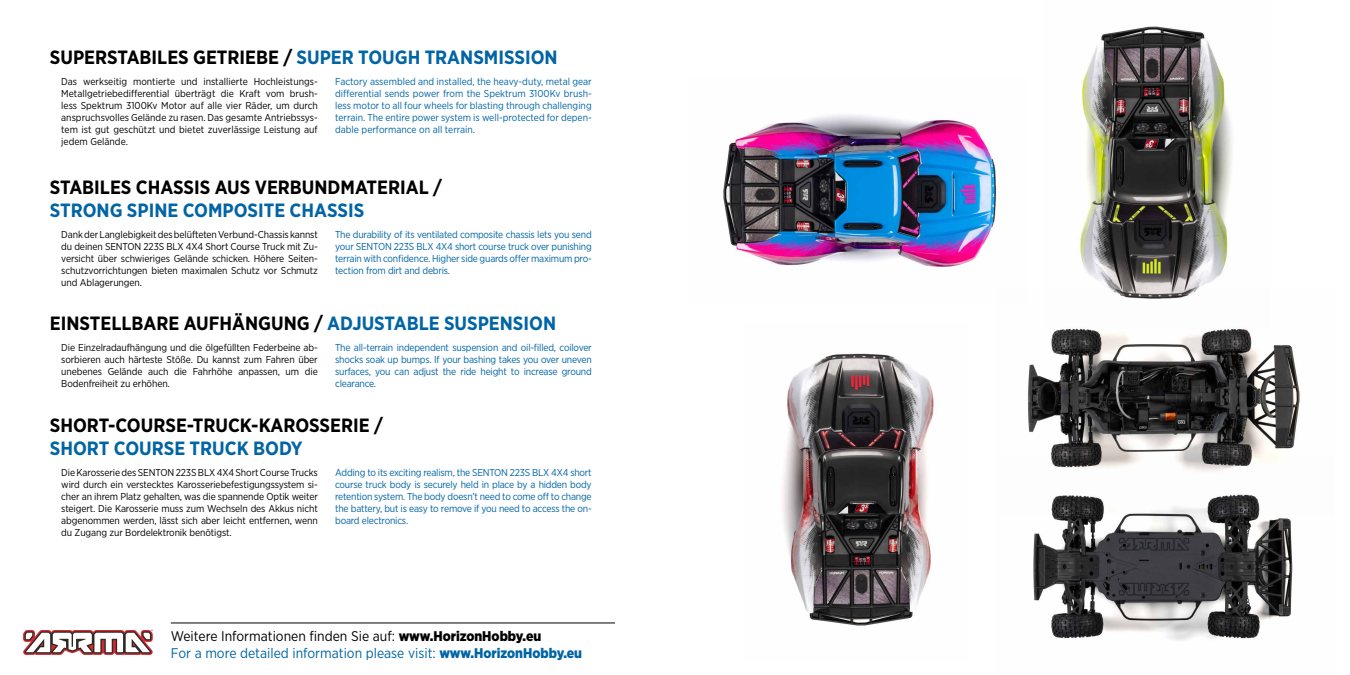
<style>
.page{position:relative;width:1350px;height:675px;background:#fff}
.page>*{position:absolute;margin:0;border:0;box-sizing:border-box;transform-origin:0 0}
.t1{font:700 19.2px "Gotham Narrow";color:#000}
.t2{font:700 19.2px "Gotham Narrow";color:#0064a5}
.t3{font:14px/16.8px "Gotham Narrow";color:#0064a5}
.t4{font:10px/12px "Gotham Narrow";letter-spacing:-.01em;color:#000;text-align:justify}
.t5{font:10px/12px "Gotham Narrow";letter-spacing:-.02em;color:#0064a5;text-align:justify}
.s1{color:#0064a5}
.s2{color:#000}
.s3{font-weight:900;color:#000}
.s4{font-weight:900}
</style>
<div class="page">
<hr style="left:171px;top:623px;width:444px;height:1px;background:#000">
<svg style="left:23px;top:630px;width:130px;height:25px"></svg>
<img style="left:723px;top:114px;width:274px;height:154px">
<img style="left:782px;top:353px;width:152px;height:273px">
<img style="left:1080px;top:26px;width:153px;height:262px">
<img style="left:1028px;top:288px;width:272px;height:169px">
<img style="left:1033px;top:457px;width:260px;height:184px">
<h1 class="t1" style="left:50px;top:45px;width:509px">SUPERSTABILES GETRIEBE / <span class="s1">SUPER TOUGH TRANSMISSION</span></h1>
<p class="t4" style="left:61px;top:75px;width:258px">Das werkseitig montierte und installierte Hochleistungs-Metallgetriebedifferential überträgt die Kraft vom brush&shy;less Spektrum 3100Kv Motor auf alle vier Räder, um durch anspruchsvolles Gelände zu rasen. Das gesamte Antriebssys&shy;tem ist gut geschützt und bietet zuverlässige Leistung auf jedem Gelände.</p>
<p class="t5" style="left:335px;top:75px;width:258px">Factory assembled and installed, the heavy-duty, metal gear differential sends power from the Spektrum 3100Kv brush&shy;less motor to all four wheels for blasting through challenging terrain. The entire power system is well-protected for depen&shy;dable performance on all terrain.</p>
<h1 class="t1" style="left:50px;top:175px;width:394px">STABILES CHASSIS AUS VERBUNDMATERIAL /</h1>
<h1 class="t2" style="left:50px;top:198px;width:316px">STRONG SPINE COMPOSITE CHASSIS</h1>
<p class="t4" style="left:61px;top:228px;width:258px">Dank der Langlebigkeit des belüfteten Verbund-Chassis kannst du deinen SENTON 223S BLX 4X4 Short Course Truck mit Zu&shy;versicht über schwieriges Gelände schicken. Höhere Seiten&shy;schutzvorrichtungen bieten maximalen Schutz vor Schmutz und Ablagerungen.</p>
<p class="t5" style="left:335px;top:228px;width:258px">The durability of its ventilated composite chassis lets you send your SENTON 223S BLX 4X4 short course truck over punishing terrain with confidence. Higher side guards offer maximum pro&shy;tection from dirt and debris.</p>
<h1 class="t1" style="left:50px;top:311px;width:508px">EINSTELLBARE AUFHÄNGUNG / <span class="s1">ADJUSTABLE SUSPENSION</span></h1>
<p class="t4" style="left:61px;top:341px;width:258px">Die Einzelradaufhängung und die ölgefüllten Federbeine ab&shy;sorbieren auch härteste Stöße. Du kannst zum Fahren über unebenes Gelände auch die Fahrhöhe anpassen, um die Bodenfreiheit zu erhöhen.</p>
<p class="t5" style="left:335px;top:341px;width:258px">The all-terrain independent suspension and oil-filled, coilover shocks soak up bumps. If your bashing takes you over uneven surfaces, you can adjust the ride height to increase ground clearance.</p>
<h1 class="t1" style="left:50px;top:413px;width:335px">SHORT-COURSE-TRUCK-KAROSSERIE /</h1>
<h1 class="t2" style="left:50px;top:436px;width:254px">SHORT COURSE TRUCK BODY</h1>
<p class="t4" style="left:61px;top:466px;width:258px">Die Karosserie des SENTON 223S BLX 4X4 Short Course Trucks wird durch ein verstecktes Karosseriebefestigungssystem si&shy;cher an ihrem Platz gehalten, was die spannende Optik weiter steigert. Die Karosserie muss zum Wechseln des Akkus nicht abgenommen werden, lässt sich aber leicht entfernen, wenn du Zugang zur Bordelektronik benötigst.</p>
<p class="t5" style="left:335px;top:466px;width:258px">Adding to its exciting realism, the SENTON 223S BLX 4X4 short course truck body is securely held in place by a hidden body retention system. The body doesn’t need to come off to change the battery, but is easy to remove if you need to access the on&shy;board electronics.</p>
<h2 class="t3" style="left:171px;top:627px;width:413px"><span class="s2">Weitere Informationen finden Sie auf:</span> <span class="s3">www.HorizonHobby.eu<br></span>For a more detailed information please visit: <span class="s4">www.HorizonHobby.eu</span></h2>
</div>
